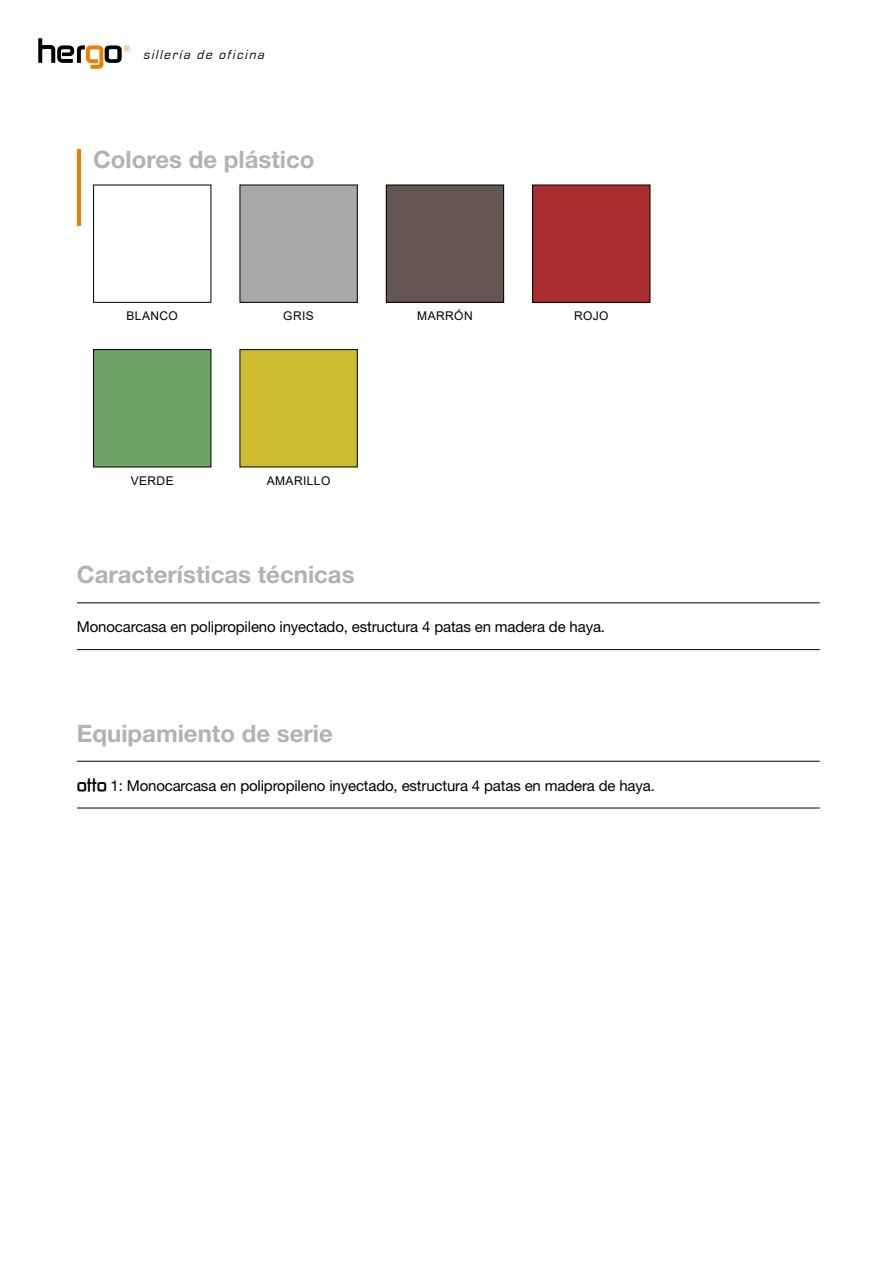
<style>
.page{position:relative;width:893px;height:1263px;background:#fff}
.page>*{position:absolute;margin:0;border:0;box-sizing:border-box;transform-origin:0 0}
.t1{font:700 24px "Helvetica Neue";color:#b3b2b2}
.t2{font:15px "Helvetica Neue";letter-spacing:-.01em;color:#000}
.t3{font:italic 13.5px "Eurostile";color:#000}
.t4{font:12px "Arial";letter-spacing:.035em;color:#000}
.s1{font-family:"Zekton";font-weight:700}
</style>
<div class="page">
<svg style="left:38px;top:38px;width:92px;height:31px"></svg>
<hr style="left:77px;top:602px;width:743px;height:1px;background:#000">
<hr style="left:77px;top:649px;width:743px;height:1px;background:#000">
<hr style="left:77px;top:761px;width:743px;height:1px;background:#000">
<hr style="left:77px;top:808px;width:743px;height:1px;background:#000">
<hr style="left:77px;top:149px;width:3px;height:77px;background:#ef7d00">
<div style="left:93px;top:185px;width:118px;height:118px;border:1px solid #000"></div>
<div style="left:94px;top:350px;width:117px;height:117px;background:#6da564"></div>
<div style="left:93px;top:349px;width:118px;height:118px;border:1px solid #000"></div>
<div style="left:240px;top:185px;width:117px;height:117px;background:#a8a8a8"></div>
<div style="left:240px;top:185px;width:118px;height:118px;border:1px solid #000"></div>
<div style="left:240px;top:350px;width:117px;height:117px;background:#cebb30"></div>
<div style="left:240px;top:349px;width:118px;height:118px;border:1px solid #000"></div>
<div style="left:386px;top:185px;width:118px;height:117px;background:#635552"></div>
<div style="left:386px;top:185px;width:118px;height:118px;border:1px solid #000"></div>
<div style="left:533px;top:185px;width:117px;height:117px;background:#aa2e30"></div>
<div style="left:532px;top:185px;width:118px;height:118px;border:1px solid #000"></div>
<p class="t3" style="left:143px;top:47px;width:126px">sillería de oficina</p>
<p class="t1" style="left:93px;top:144px;width:223px">Colores de plástico</p>
<p class="t4" style="left:127px;top:307px;width:53px">BLANCO</p>
<p class="t4" style="left:131px;top:472px;width:45px">VERDE</p>
<p class="t4" style="left:283px;top:307px;width:32px">GRIS</p>
<p class="t4" style="left:267px;top:472px;width:65px">AMARILLO</p>
<p class="t4" style="left:417px;top:307px;width:57px">MARRÓN</p>
<p class="t4" style="left:574px;top:307px;width:36px">ROJO</p>
<p class="t1" style="left:77px;top:560px;width:279px">Características técnicas</p>
<p class="t2" style="left:77px;top:618px;width:530px">Monocarcasa en polipropileno inyectado, estructura 4 patas en madera de haya.</p>
<p class="t1" style="left:77px;top:718px;width:257px">Equipamiento de serie</p>
<p class="t2" style="left:77px;top:777px;width:580px"><span class="s1">otto</span> 1: Monocarcasa en polipropileno inyectado, estructura 4 patas en madera de haya.</p>
</div>
